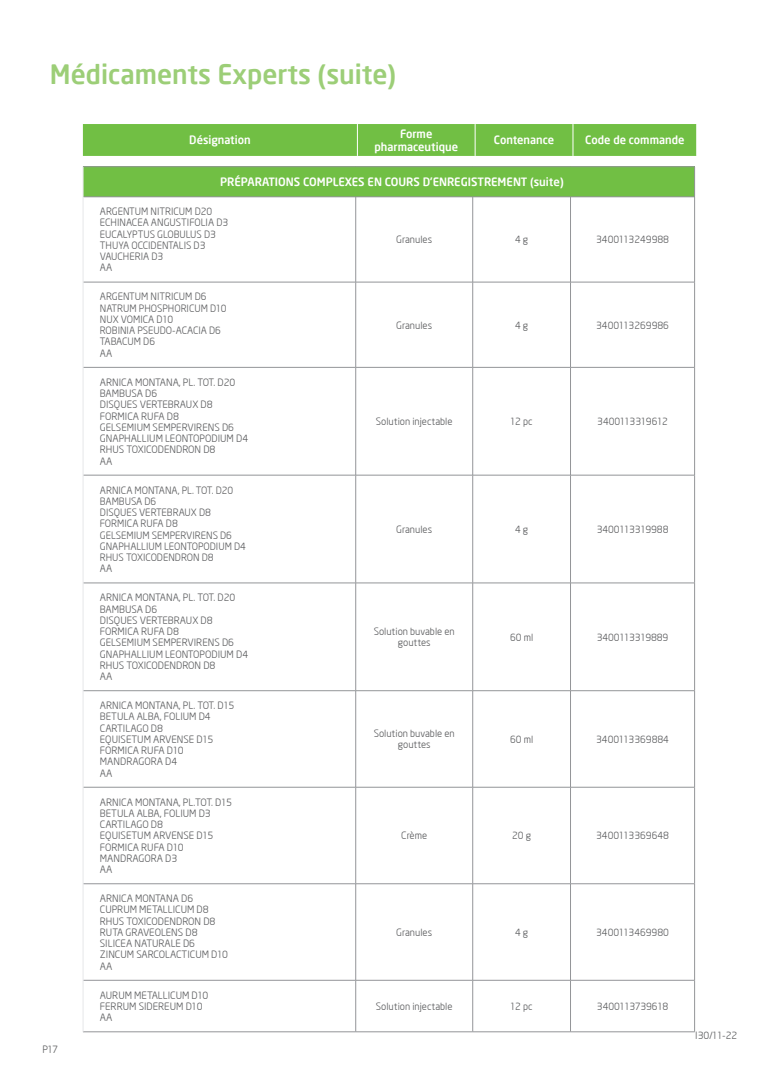
<style>
.page{position:relative;width:780px;height:1088px;background:#fff}
.page>*{position:absolute;margin:0;border:0;box-sizing:border-box;transform-origin:0 0}
.t1{font:700 26.25px "Neo Sans Weleda";color:#9cce77}
.t2{font:700 11.25px/12.5px "Neo Sans Weleda";color:#fff;text-align:center}
.t3{font:10px/11.2px "Neo Sans Weleda";color:#57585a}
</style>
<div class="page">
<div style="left:83px;top:124px;width:613px;height:32px;background:#71bf44"></div>
<hr style="left:357px;top:124px;width:1px;height:32px;background:#fff">
<hr style="left:475px;top:124px;width:1px;height:32px;background:#fff">
<hr style="left:572px;top:124px;width:1px;height:32px;background:#fff">
<div style="left:83px;top:167px;width:611px;height:30px;background:#71bf44"></div>
<hr style="left:83px;top:166px;width:273px;height:1px;background:#939598">
<hr style="left:356px;top:166px;width:116px;height:1px;background:#939598">
<hr style="left:472px;top:166px;width:98px;height:1px;background:#939598">
<hr style="left:570px;top:166px;width:124px;height:1px;background:#939598">
<hr style="left:694px;top:167px;width:1px;height:30px;background:#939598">
<hr style="left:83px;top:197px;width:273px;height:1px;background:#939598">
<hr style="left:356px;top:197px;width:116px;height:1px;background:#939598">
<hr style="left:355px;top:197px;width:1px;height:85px;background:#939598">
<hr style="left:472px;top:197px;width:98px;height:1px;background:#939598">
<hr style="left:472px;top:197px;width:1px;height:85px;background:#939598">
<hr style="left:570px;top:197px;width:124px;height:1px;background:#939598">
<hr style="left:570px;top:197px;width:1px;height:85px;background:#939598">
<hr style="left:694px;top:197px;width:1px;height:85px;background:#939598">
<hr style="left:83px;top:282px;width:273px;height:1px;background:#939598">
<hr style="left:356px;top:282px;width:116px;height:1px;background:#939598">
<hr style="left:355px;top:282px;width:1px;height:85px;background:#939598">
<hr style="left:472px;top:282px;width:98px;height:1px;background:#939598">
<hr style="left:472px;top:282px;width:1px;height:85px;background:#939598">
<hr style="left:570px;top:282px;width:124px;height:1px;background:#939598">
<hr style="left:570px;top:282px;width:1px;height:85px;background:#939598">
<hr style="left:694px;top:282px;width:1px;height:85px;background:#939598">
<hr style="left:83px;top:367px;width:273px;height:1px;background:#939598">
<hr style="left:356px;top:367px;width:116px;height:1px;background:#939598">
<hr style="left:355px;top:367px;width:1px;height:108px;background:#939598">
<hr style="left:472px;top:367px;width:98px;height:1px;background:#939598">
<hr style="left:472px;top:367px;width:1px;height:108px;background:#939598">
<hr style="left:570px;top:367px;width:124px;height:1px;background:#939598">
<hr style="left:570px;top:367px;width:1px;height:108px;background:#939598">
<hr style="left:694px;top:367px;width:1px;height:108px;background:#939598">
<hr style="left:83px;top:475px;width:273px;height:1px;background:#939598">
<hr style="left:356px;top:475px;width:116px;height:1px;background:#939598">
<hr style="left:355px;top:475px;width:1px;height:108px;background:#939598">
<hr style="left:472px;top:475px;width:98px;height:1px;background:#939598">
<hr style="left:472px;top:475px;width:1px;height:108px;background:#939598">
<hr style="left:570px;top:475px;width:124px;height:1px;background:#939598">
<hr style="left:570px;top:475px;width:1px;height:108px;background:#939598">
<hr style="left:694px;top:475px;width:1px;height:108px;background:#939598">
<hr style="left:83px;top:583px;width:273px;height:1px;background:#939598">
<hr style="left:356px;top:583px;width:116px;height:1px;background:#939598">
<hr style="left:355px;top:583px;width:1px;height:107px;background:#939598">
<hr style="left:472px;top:583px;width:98px;height:1px;background:#939598">
<hr style="left:472px;top:583px;width:1px;height:107px;background:#939598">
<hr style="left:570px;top:583px;width:124px;height:1px;background:#939598">
<hr style="left:570px;top:583px;width:1px;height:107px;background:#939598">
<hr style="left:694px;top:583px;width:1px;height:107px;background:#939598">
<hr style="left:83px;top:690px;width:273px;height:1px;background:#939598">
<hr style="left:356px;top:690px;width:116px;height:1px;background:#939598">
<hr style="left:355px;top:691px;width:1px;height:96px;background:#939598">
<hr style="left:472px;top:690px;width:98px;height:1px;background:#939598">
<hr style="left:472px;top:691px;width:1px;height:96px;background:#939598">
<hr style="left:570px;top:690px;width:124px;height:1px;background:#939598">
<hr style="left:570px;top:691px;width:1px;height:96px;background:#939598">
<hr style="left:694px;top:691px;width:1px;height:96px;background:#939598">
<hr style="left:83px;top:787px;width:273px;height:1px;background:#939598">
<hr style="left:356px;top:787px;width:116px;height:1px;background:#939598">
<hr style="left:355px;top:787px;width:1px;height:96px;background:#939598">
<hr style="left:472px;top:787px;width:98px;height:1px;background:#939598">
<hr style="left:472px;top:787px;width:1px;height:96px;background:#939598">
<hr style="left:570px;top:787px;width:124px;height:1px;background:#939598">
<hr style="left:570px;top:787px;width:1px;height:96px;background:#939598">
<hr style="left:694px;top:787px;width:1px;height:96px;background:#939598">
<hr style="left:83px;top:883px;width:273px;height:1px;background:#939598">
<hr style="left:356px;top:883px;width:116px;height:1px;background:#939598">
<hr style="left:355px;top:884px;width:1px;height:96px;background:#939598">
<hr style="left:472px;top:883px;width:98px;height:1px;background:#939598">
<hr style="left:472px;top:884px;width:1px;height:96px;background:#939598">
<hr style="left:570px;top:883px;width:124px;height:1px;background:#939598">
<hr style="left:570px;top:884px;width:1px;height:96px;background:#939598">
<hr style="left:694px;top:884px;width:1px;height:96px;background:#939598">
<hr style="left:83px;top:980px;width:273px;height:1px;background:#939598">
<hr style="left:356px;top:980px;width:116px;height:1px;background:#939598">
<hr style="left:355px;top:980px;width:1px;height:51px;background:#939598">
<hr style="left:472px;top:980px;width:98px;height:1px;background:#939598">
<hr style="left:472px;top:980px;width:1px;height:51px;background:#939598">
<hr style="left:570px;top:980px;width:124px;height:1px;background:#939598">
<hr style="left:570px;top:980px;width:1px;height:51px;background:#939598">
<hr style="left:694px;top:980px;width:1px;height:51px;background:#939598">
<hr style="left:83px;top:1031px;width:273px;height:1px;background:#939598">
<hr style="left:356px;top:1031px;width:116px;height:1px;background:#939598">
<hr style="left:472px;top:1031px;width:98px;height:1px;background:#939598">
<hr style="left:570px;top:1031px;width:124px;height:1px;background:#939598">
<hr style="left:83px;top:167px;width:1px;height:30px;background:#e6e7e9">
<hr style="left:83px;top:197px;width:1px;height:85px;background:#e6e7e9">
<hr style="left:83px;top:282px;width:1px;height:85px;background:#e6e7e9">
<hr style="left:83px;top:367px;width:1px;height:108px;background:#e6e7e9">
<hr style="left:83px;top:475px;width:1px;height:108px;background:#e6e7e9">
<hr style="left:83px;top:583px;width:1px;height:108px;background:#e6e7e9">
<hr style="left:83px;top:691px;width:1px;height:96px;background:#e6e7e9">
<hr style="left:83px;top:787px;width:1px;height:97px;background:#e6e7e9">
<hr style="left:83px;top:884px;width:1px;height:96px;background:#e6e7e9">
<hr style="left:83px;top:980px;width:1px;height:51px;background:#e6e7e9">
<p class="t1" style="left:50px;top:58px;width:348px">Médicaments Experts (suite)</p>
<p class="t3" style="left:42px;top:1043px;width:17px">P17</p>
<p class="t2" style="left:189px;top:134px;width:63px">Désignation</p>
<p class="t2" style="left:374px;top:128px;width:85px">Forme pharmaceutique</p>
<p class="t2" style="left:494px;top:134px;width:62px">Contenance</p>
<p class="t2" style="left:585px;top:134px;width:101px">Code de commande</p>
<p class="t2" style="left:220px;top:176px;width:345px">PRÉPARATIONS COMPLEXES EN COURS D’ENREGISTREMENT (suite)</p>
<p class="t3" style="left:100px;top:206px;width:130px">ARGENTUM NITRICUM D20<br>ECHINACEA ANGUSTIFOLIA D3<br>EUCALYPTUS GLOBULUS D3<br>THUYA OCCIDENTALIS D3<br>VAUCHERIA D3<br>AA</p>
<p class="t3" style="left:396px;top:234px;width:37px">Granules</p>
<p class="t3" style="left:515px;top:234px;width:15px">4 g</p>
<p class="t3" style="left:596px;top:234px;width:74px">3400113249988</p>
<p class="t3" style="left:100px;top:291px;width:128px">ARGENTUM NITRICUM D6<br>NATRUM PHOSPHORICUM D10<br>NUX VOMICA D10<br>ROBINIA PSEUDO-ACACIA D6<br>TABACUM D6<br>AA</p>
<p class="t3" style="left:100px;top:376px;width:150px">ARNICA MONTANA, PL. TOT. D20<br>BAMBUSA D6<br>DISQUES VERTEBRAUX D8<br>FORMICA RUFA D8<br>GELSEMIUM SEMPERVIRENS D6<br>GNAPHALLIUM LEONTOPODIUM D4<br>RHUS TOXICODENDRON D8<br>AA</p>
<p class="t3" style="left:100px;top:484px;width:148px">ARNICA MONTANA, PL. TOT. D20<br>BAMBUSA D6<br>DISQUES VERTEBRAUX D8<br>FORMICA RUFA D8<br>GELSEMIUM SEMPERVIRENS D6<br>GNAPHALLIUM LEONTOPODIUM D4<br>RHUS TOXICODENDRON D8<br>AA</p>
<p class="t3" style="left:100px;top:592px;width:150px">ARNICA MONTANA, PL. TOT. D20<br>BAMBUSA D6<br>DISQUES VERTEBRAUX D8<br>FORMICA RUFA D8<br>GELSEMIUM SEMPERVIRENS D6<br>GNAPHALLIUM LEONTOPODIUM D4<br>RHUS TOXICODENDRON D8<br>AA</p>
<p class="t3" style="left:100px;top:700px;width:136px">ARNICA MONTANA, PL. TOT. D15<br>BETULA ALBA, FOLIUM D4<br>CARTILAGO D8<br>EQUISETUM ARVENSE D15<br>FORMICA RUFA D10<br>MANDRAGORA D4<br>AA</p>
<p class="t3" style="left:100px;top:796px;width:134px">ARNICA MONTANA, PL.TOT. D15<br>BETULA ALBA, FOLIUM D3<br>CARTILAGO D8<br>EQUISETUM ARVENSE D15<br>FORMICA RUFA D10<br>MANDRAGORA D3<br>AA</p>
<p class="t3" style="left:100px;top:893px;width:130px">ARNICA MONTANA D6<br>CUPRUM METALLICUM D8<br>RHUS TOXICODENDRON D8<br>RUTA GRAVEOLENS D8<br>SILICEA NATURALE D6<br>ZINCUM SARCOLACTICUM D10<br>AA</p>
<p class="t3" style="left:396px;top:319px;width:37px">Granules</p>
<p class="t3" style="left:515px;top:319px;width:15px">4 g</p>
<p class="t3" style="left:596px;top:319px;width:74px">3400113269986</p>
<p class="t3" style="left:376px;top:416px;width:78px">Solution injectable</p>
<p class="t3" style="left:510px;top:416px;width:24px">12 pc</p>
<p class="t3" style="left:597px;top:416px;width:72px">3400113319612</p>
<p class="t3" style="left:396px;top:523px;width:37px">Granules</p>
<p class="t3" style="left:515px;top:523px;width:15px">4 g</p>
<p class="t3" style="left:596px;top:523px;width:73px">3400113319988</p>
<p class="t3" style="left:373px;top:626px;width:83px;text-align:center">Solution buvable en gouttes</p>
<p class="t3" style="left:510px;top:631px;width:25px">60 ml</p>
<p class="t3" style="left:596px;top:631px;width:73px">3400113319889</p>
<p class="t3" style="left:373px;top:728px;width:83px;text-align:center">Solution buvable en gouttes</p>
<p class="t3" style="left:510px;top:733px;width:25px">60 ml</p>
<p class="t3" style="left:596px;top:733px;width:74px">3400113369884</p>
<p class="t3" style="left:401px;top:830px;width:27px">Crème</p>
<p class="t3" style="left:512px;top:830px;width:20px">20 g</p>
<p class="t3" style="left:596px;top:830px;width:74px">3400113369648</p>
<p class="t3" style="left:396px;top:926px;width:37px">Granules</p>
<p class="t3" style="left:515px;top:926px;width:15px">4 g</p>
<p class="t3" style="left:596px;top:926px;width:74px">3400113469980</p>
<p class="t3" style="left:100px;top:989px;width:110px">AURUM METALLICUM D10<br>FERRUM SIDEREUM D10<br>AA</p>
<p class="t3" style="left:376px;top:1000px;width:78px">Solution injectable</p>
<p class="t3" style="left:510px;top:1000px;width:24px">12 pc</p>
<p class="t3" style="left:597px;top:1000px;width:73px">3400113739618</p>
<p class="t3" style="left:695px;top:1029px;width:44px">I30/11-22</p>
</div>
